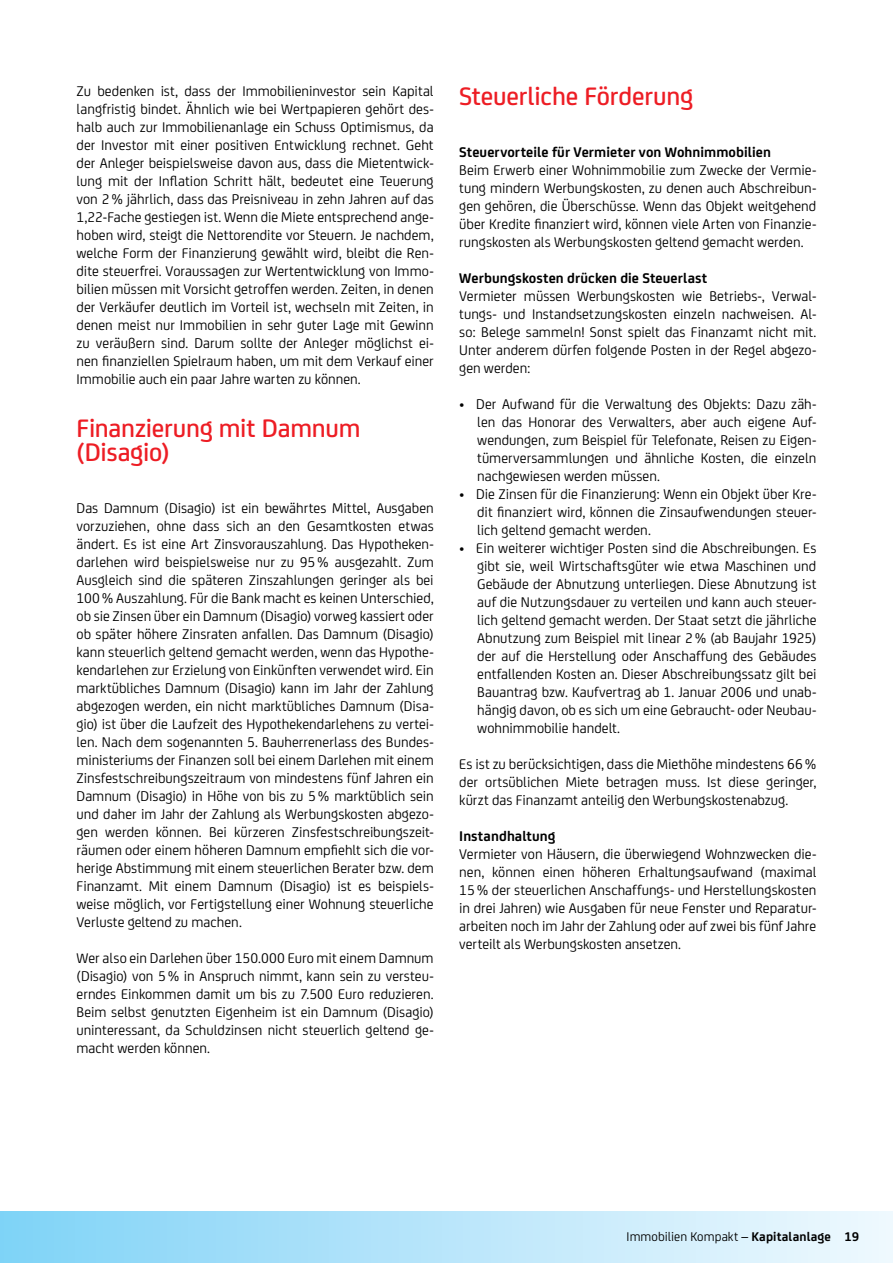
<style>
.page{position:relative;width:893px;height:1263px;background:#fff}
.page>*{position:absolute;margin:0;border:0;box-sizing:border-box;transform-origin:0 0}
.t1{font:500 27px/24px "Uni Credit";letter-spacing:-.01em;color:#ed1d24}
.t2{font:15px/18px "Uni Credit";color:#000;text-align:justify}
.t3{font:700 15px "Uni Credit";letter-spacing:.005em;color:#000}
.t4{font:13.5px "Uni Credit";letter-spacing:.005em;color:#000}
.s1{font-weight:700}
</style>
<div class="page">
<div style="left:0;top:1212px;width:893px;height:51px;background:linear-gradient(to right,#80d3f7,#f0f9fe)"></div>
<p class="t2" style="left:77px;top:81px;width:359px">Zu bedenken ist, dass der Immobilieninvestor sein Kapital langfristig bindet. Ähnlich wie bei Wertpapieren gehört des&shy;halb auch zur Immobilienanlage ein Schuss Optimismus, da der Investor mit einer positiven Entwicklung rechnet. Geht der Anleger beispielsweise davon aus, dass die Mietentwick&shy;lung mit der Inflation Schritt hält, bedeutet eine Teuerung von 2% jährlich, dass das Preisniveau in zehn Jahren auf das 1,22-Fache gestiegen ist. Wenn die Miete entsprechend ange&shy;hoben wird, steigt die Nettorendite vor Steuern. Je nachdem, welche Form der Finanzierung gewählt wird, bleibt die Ren&shy;dite steuerfrei. Voraussagen zur Wertentwicklung von Immo&shy;bilien müssen mit Vorsicht getroffen werden. Zeiten, in denen der Verkäufer deutlich im Vorteil ist, wechseln mit Zeiten, in denen meist nur Immobilien in sehr guter Lage mit Gewinn zu veräußern sind. Darum sollte der Anleger möglichst ei&shy;nen finanziellen Spielraum haben, um mit dem Verkauf einer Immobilie auch ein paar Jahre warten zu können.</p>
<h1 class="t1" style="left:77px;top:414px;width:285px">Finanzierung mit Damnum (Disagio)</h1>
<p class="t2" style="left:77px;top:498px;width:359px">Das Damnum (Disagio) ist ein bewährtes Mittel, Ausgaben vorzuziehen, ohne dass sich an den Gesamtkosten etwas ändert. Es ist eine Art Zinsvorauszahlung. Das Hypotheken&shy;darlehen wird beispielsweise nur zu 95% ausgezahlt. Zum Ausgleich sind die späteren Zinszahlungen geringer als bei 100% Auszahlung. Für die Bank macht es keinen Unterschied, ob sie Zinsen über ein Damnum (Disagio) vorweg kassiert oder ob später höhere Zinsraten anfallen. Das Damnum (Disagio) kann steuerlich geltend gemacht werden, wenn das Hypothe&shy;kendarlehen zur Erzielung von Einkünften verwendet wird. Ein marktübliches Damnum (Disagio) kann im Jahr der Zahlung abgezogen werden, ein nicht marktübliches Damnum (Disa&shy;gio) ist über die Laufzeit des Hypothekendarlehens zu vertei&shy;len. Nach dem sogenannten 5. Bauherrenerlass des Bundes&shy;ministeriums der Finanzen soll bei einem Darlehen mit einem Zinsfestschreibungszeitraum von mindestens fünf Jahren ein Damnum (Disagio) in Höhe von bis zu 5% marktüblich sein und daher im Jahr der Zahlung als Werbungskosten abgezo&shy;gen werden können. Bei kürzeren Zinsfestschreibungszeit&shy;räumen oder einem höheren Damnum empfiehlt sich die vor&shy;herige Abstimmung mit einem steuerlichen Berater bzw. dem Finanzamt. Mit einem Damnum (Disagio) ist es beispiels&shy;weise möglich, vor Fertigstellung einer Wohnung steuerliche Verluste geltend zu machen.</p>
<p class="t2" style="left:77px;top:948px;width:359px">Wer also ein Darlehen über 150.000 Euro mit einem Damnum (Disagio) von 5% in Anspruch nimmt, kann sein zu versteu&shy;erndes Einkommen damit um bis zu 7.500 Euro reduzieren.<br>Beim selbst genutzten Eigenheim ist ein Damnum (Disagio) uninteressant, da Schuldzinsen nicht steuerlich geltend ge&shy;macht werden können.</p>
<h1 class="t1" style="left:459px;top:83px;width:235px">Steuerliche Förderung</h1>
<p class="t3" style="left:459px;top:141px;width:313px">Steuervorteile für Vermieter von Wohnimmobilien</p>
<p class="t2" style="left:459px;top:160px;width:359px">Beim Erwerb einer Wohnimmobilie zum Zwecke der Vermie&shy;tung mindern Werbungskosten, zu denen auch Abschreibun&shy;gen gehören, die Überschüsse. Wenn das Objekt weitgehend über Kredite finanziert wird, können viele Arten von Finanzie&shy;rungskosten als Werbungskosten geltend gemacht werden.</p>
<p class="t3" style="left:459px;top:267px;width:249px">Werbungskosten drücken die Steuerlast</p>
<p class="t2" style="left:459px;top:286px;width:359px">Vermieter müssen Werbungskosten wie Betriebs-, Verwal&shy;tungs- und Instandsetzungskosten einzeln nachweisen. Al&shy;so: Belege sammeln! Sonst spielt das Finanzamt nicht mit.<br>Unter anderem dürfen folgende Posten in der Regel abgezo&shy;gen werden:</p>
<p class="t2" style="left:477px;top:394px;width:341px;text-indent:-18px">• Der Aufwand für die Verwaltung des Objekts: Dazu zäh&shy;len das Honorar des Verwalters, aber auch eigene Auf&shy;wendungen, zum Beispiel für Telefonate, Reisen zu Eigen&shy;tümerversammlungen und ähnliche Kosten, die einzeln nachgewiesen werden müssen.</p>
<p class="t2" style="left:477px;top:484px;width:341px;text-indent:-18px">• Die Zinsen für die Finanzierung: Wenn ein Objekt über Kre&shy;dit finanziert wird, können die Zinsaufwendungen steuer&shy;lich geltend gemacht werden.</p>
<p class="t2" style="left:477px;top:538px;width:341px;text-indent:-18px">• Ein weiterer wichtiger Posten sind die Abschreibungen. Es gibt sie, weil Wirtschaftsgüter wie etwa Maschinen und Gebäude der Abnutzung unterliegen. Diese Abnutzung ist auf die Nutzungsdauer zu verteilen und kann auch steuer&shy;lich geltend gemacht werden. Der Staat setzt die jährliche Abnutzung zum Beispiel mit linear 2% (ab Baujahr 1925) der auf die Herstellung oder Anschaffung des Gebäudes entfallenden Kosten an. Dieser Abschreibungssatz gilt bei Bauantrag bzw. Kaufvertrag ab 1. Januar 2006 und unab&shy;hängig davon, ob es sich um eine Gebraucht- oder Neubau&shy;wohnimmobilie handelt.</p>
<p class="t2" style="left:459px;top:754px;width:359px">Es ist zu berücksichtigen, dass die Miethöhe mindestens 66% der ortsüblichen Miete betragen muss. Ist diese geringer, kürzt das Finanzamt anteilig den Werbungskostenabzug.</p>
<p class="t3" style="left:459px;top:825px;width:98px">Instandhaltung</p>
<p class="t2" style="left:459px;top:844px;width:359px">Vermieter von Häusern, die überwiegend Wohnzwecken die&shy;nen, können einen höheren Erhaltungsaufwand (maximal 15% der steuerlichen Anschaffungs- und Herstellungskosten in drei Jahren) wie Ausgaben für neue Fenster und Reparatur&shy;arbeiten noch im Jahr der Zahlung oder auf zwei bis fünf Jahre verteilt als Werbungskosten ansetzen.</p>
<p class="t4" style="left:627px;top:1227px;width:234px">Immobilien Kompakt – <span class="s1">Kapitalanlage 19</span></p>
</div>
